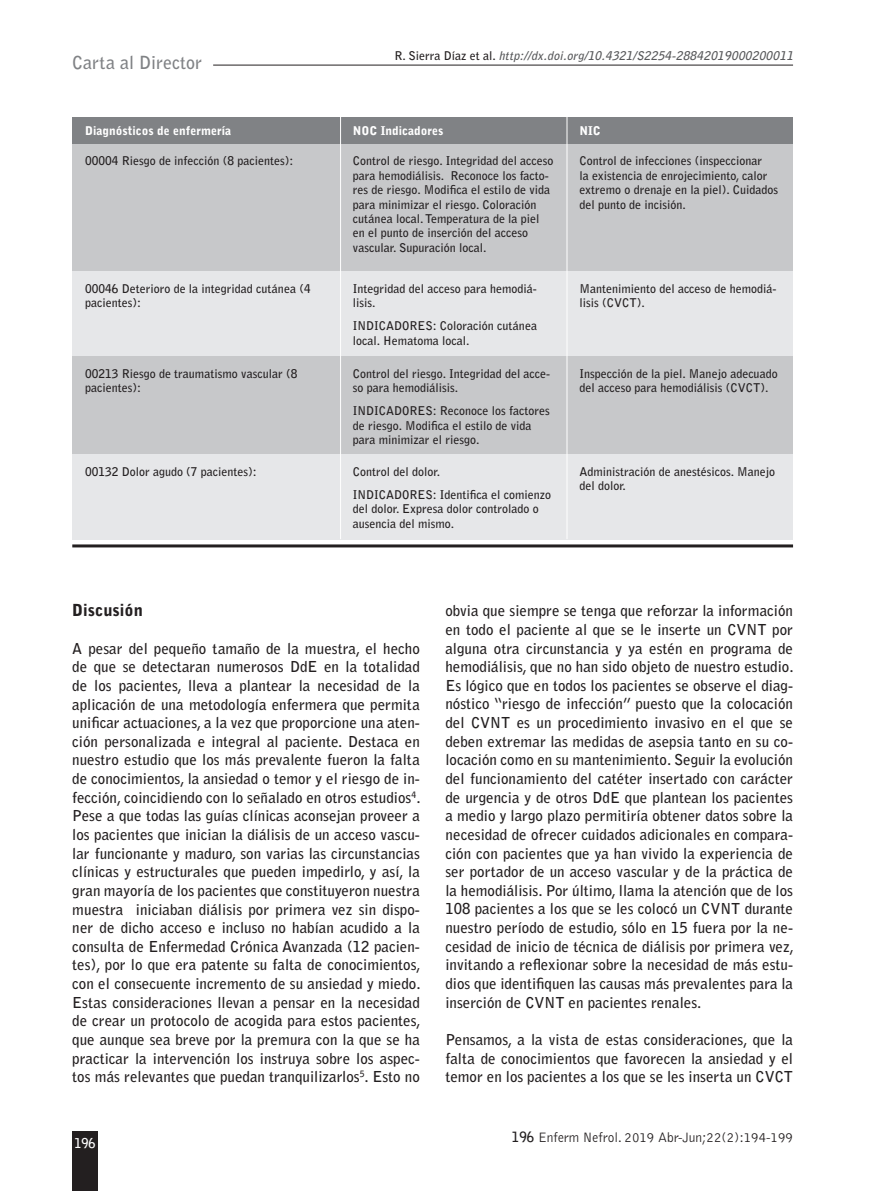
<style>
.page{position:relative;width:893px;height:1191px;background:#fff}
.page>*{position:absolute;margin:0;border:0;box-sizing:border-box;transform-origin:0 0}
.t1{font:700 18px "Bell Gothic Std";color:#808285}
.t2{font:900 16.5px "Bell Gothic Std";color:#231f20}
.t3{font:700 15px/18.6px "Bell Gothic Std";color:#231f20;text-align:justify}
.t4{font:300 14.1px "Bell Gothic Std";color:#231f20;scale:.95 1}
.t5{font:700 13.5px "Bell Gothic Std";color:#fff;scale:.95 1}
.t6{font:700 12px/14.4px "Bell Gothic Std";color:#231f20}
.t7{font:italic 700 12px "Bell Gothic Std";color:#57585a}
.t8{font:900 12px "Bell Gothic Std";color:#fff}
.s1{font-style:normal;color:#231f20}
.s2{font-weight:700}
</style>
<div class="page">
<div style="left:72px;top:1131px;width:26px;height:60px;background:#231f20"></div>
<div style="left:72px;top:143px;width:268px;height:128px;background:#c7c8ca"></div>
<div style="left:72px;top:271px;width:268px;height:85px;background:#e6e7e9"></div>
<div style="left:72px;top:356px;width:268px;height:98px;background:#c7c8ca"></div>
<div style="left:72px;top:454px;width:268px;height:85px;background:#e6e7e9"></div>
<div style="left:340px;top:143px;width:227px;height:128px;background:#c7c8ca"></div>
<div style="left:340px;top:271px;width:227px;height:85px;background:#e6e7e9"></div>
<div style="left:340px;top:356px;width:227px;height:98px;background:#c7c8ca"></div>
<div style="left:340px;top:454px;width:227px;height:85px;background:#e6e7e9"></div>
<div style="left:567px;top:143px;width:226px;height:128px;background:#c7c8ca"></div>
<div style="left:567px;top:271px;width:226px;height:85px;background:#e6e7e9"></div>
<div style="left:567px;top:356px;width:226px;height:98px;background:#c7c8ca"></div>
<div style="left:567px;top:454px;width:226px;height:85px;background:#e6e7e9"></div>
<div style="left:72px;top:117px;width:268px;height:27px;background:#808285"></div>
<div style="left:340px;top:117px;width:227px;height:27px;background:#808285"></div>
<div style="left:567px;top:117px;width:226px;height:27px;background:#808285"></div>
<hr style="left:72px;top:544px;width:721px;height:3px;background:#231f20">
<hr style="left:213px;top:65px;width:580px;height:1px;background:#231f20">
<hr style="left:340px;top:117px;width:1px;height:422px;background:#fff">
<hr style="left:567px;top:117px;width:1px;height:422px;background:#fff">
<p class="t1" style="left:72px;top:52px;width:131px">Carta al Director</p>
<p class="t7" style="left:394px;top:49px;width:403px"><span class="s1">R . S i e r r a D í a z e t a l .</span> http://dx.doi.org/10.4321/S2254-28842019000200011</p>
<p class="t8" style="left:85px;top:123px;width:147px">Diagnósticos de enfermería</p>
<p class="t8" style="left:353px;top:123px;width:92px">NOC Indicadores</p>
<p class="t8" style="left:579px;top:123px;width:23px">NIC</p>
<p class="t6" style="left:85px;top:154px;width:210px">00004 Riesgo de infección (8 pacientes):</p>
<p class="t6" style="left:85px;top:281px;width:227px">00046 Deterioro de la integridad cutánea (4 pacientes):</p>
<p class="t6" style="left:85px;top:366px;width:214px">00213 Riesgo de traumatismo vascular (8 pacientes):</p>
<p class="t6" style="left:85px;top:464px;width:173px">00132 Dolor agudo (7 pacientes):</p>
<p class="t6" style="left:353px;top:154px;width:202px">Control de riesgo. Integridad del acceso para hemodiálisis. Reconoce los facto&shy;res de riesgo. Modifica el estilo de vida para minimizar el riesgo. Coloración cutánea local. Temperatura de la piel en el punto de inserción del acceso vascular. Supuración local.</p>
<p class="t6" style="left:353px;top:281px;width:185px">Integridad del acceso para hemodiá&shy;lisis.</p>
<p class="t6" style="left:353px;top:319px;width:186px">INDICADORES: Coloración cutánea local. Hematoma local.</p>
<p class="t6" style="left:353px;top:366px;width:199px">Control del riesgo. Integridad del acce&shy;so para hemodiálisis.</p>
<p class="t6" style="left:353px;top:404px;width:198px">INDICADORES: Reconoce los factores de riesgo. Modifica el estilo de vida para minimizar el riesgo.</p>
<p class="t6" style="left:353px;top:464px;width:89px">Control del dolor.</p>
<p class="t6" style="left:353px;top:487px;width:200px">INDICADORES: Identifica el comienzo del dolor. Expresa dolor controlado o ausencia del mismo.</p>
<p class="t6" style="left:579px;top:154px;width:200px">Control de infecciones (inspeccionar<br>la existencia de enrojecimiento, calor extremo o drenaje en la piel). Cuidados del punto de incisión.</p>
<p class="t6" style="left:579px;top:281px;width:199px">Mantenimiento del acceso de hemodiá&shy;lisis (CVCT).</p>
<p class="t6" style="left:579px;top:366px;width:200px">Inspección de la piel. Manejo adecuado del acceso para hemodiálisis (CVCT).</p>
<p class="t6" style="left:579px;top:464px;width:197px">Administración de anestésicos. Manejo del dolor.</p>
<p class="t2" style="left:72px;top:601px;width:72px">Discusión</p>
<p class="t3" style="left:72px;top:639px;width:350px">A pesar del pequeño tamaño de la muestra, el hecho de que se detectaran numerosos DdE en la totalidad de los pacientes, lleva a plantear la necesidad de la aplicación de una metodología enfermera que permita unificar actuaciones, a la vez que proporcione una aten&shy;ción personalizada e integral al paciente. Destaca en nuestro estudio que los más prevalente fueron la falta de conocimientos, la ansiedad o temor y el riesgo de in&shy;fección, coincidiendo con lo señalado en otros estudios<sup>4</sup>.<br>Pese a que todas las guías clínicas aconsejan proveer a los pacientes que inician la diálisis de un acceso vascu&shy;lar funcionante y maduro, son varias las circunstancias clínicas y estructurales que pueden impedirlo, y así, la gran mayoría de los pacientes que constituyeron nuestra muestra iniciaban diálisis por primera vez sin dispo&shy;ner de dicho acceso e incluso no habían acudido a la consulta de Enfermedad Crónica Avanzada (12 pacien&shy;tes), por lo que era patente su falta de conocimientos, con el consecuente incremento de su ansiedad y miedo.<br>Estas consideraciones llevan a pensar en la necesidad de crear un protocolo de acogida para estos pacientes, que aunque sea breve por la premura con la que se ha practicar la intervención los instruya sobre los aspec&shy;tos más relevantes que puedan tranquilizarlos<sup>5</sup>. Esto no</p>
<p class="t3" style="left:445px;top:601px;width:350px">obvia que siempre se tenga que reforzar la información en todo el paciente al que se le inserte un CVNT por alguna otra circunstancia y ya estén en programa de hemodiálisis, que no han sido objeto de nuestro estudio.<br>Es lógico que en todos los pacientes se observe el diag&shy;nóstico “riesgo de infección” puesto que la colocación del CVNT es un procedimiento invasivo en el que se deben extremar las medidas de asepsia tanto en su co&shy;locación como en su mantenimiento. Seguir la evolución del funcionamiento del catéter insertado con carácter de urgencia y de otros DdE que plantean los pacientes a medio y largo plazo permitiría obtener datos sobre la necesidad de ofrecer cuidados adicionales en compara&shy;ción con pacientes que ya han vivido la experiencia de ser portador de un acceso vascular y de la práctica de la hemodiálisis. Por último, llama la atención que de los 108 pacientes a los que se les colocó un CVNT durante nuestro período de estudio, sólo en 15 fuera por la ne&shy;cesidad de inicio de técnica de diálisis por primera vez, invitando a reflexionar sobre la necesidad de más estu&shy;dios que identifiquen las causas más prevalentes para la inserción de CVNT en pacientes renales.</p>
<p class="t3" style="left:445px;top:1030px;width:349px">Pensamos, a la vista de estas consideraciones, que la falta de conocimientos que favorecen la ansiedad y el temor en los pacientes a los que se les inserta un CVCT</p>
<p class="t5" style="left:74px;top:1134px;width:24px">196</p>
<p class="t4" style="left:512px;top:1130px;width:297px"><span class="s2">196</span> Enferm Nefrol. 2019 Abr-Jun;22(2):194-199</p>
</div>
